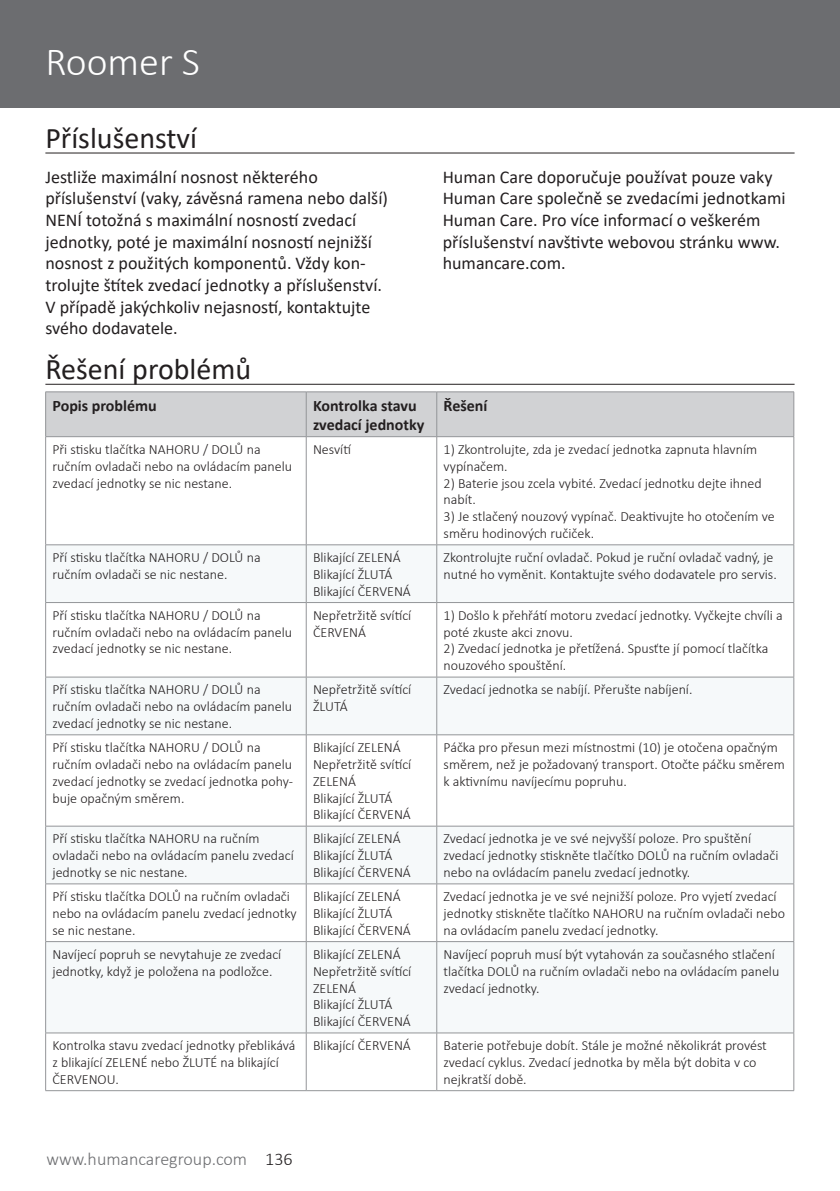
<style>
.page{position:relative;width:840px;height:1191px;background:#fff}
.page>*{position:absolute;margin:0;border:0;box-sizing:border-box;transform-origin:0 0}
.t1{font:300 40px "Calibri";color:#fff}
.t2{font:30px "Calibri";color:#231f20}
.t3{font:18px/21.6px "Calibri";color:#231f20}
.t4{font:300 18px "Calibri";color:#6c6d70}
.t5{font:700 16px/19.2px "Calibri";color:#231f20}
.t6{font:300 14px/16.8px "Calibri";color:#231f20}
.s1{color:#231f20}
</style>
<div class="page">
<div style="left:0;top:0;width:839px;height:108px;background:#6c6d70"></div>
<hr style="left:45px;top:384px;width:749px;height:1px;background:#231f20">
<div style="left:46px;top:392px;width:747px;height:44px;background:#d1d2d4"></div>
<svg style="left:46px;top:545px;width:747px;height:487px;fill:#f6f9fa"></svg>
<hr style="left:45px;top:391px;width:261px;height:1px;background:#939598">
<hr style="left:45px;top:392px;width:1px;height:44px;background:#939598">
<hr style="left:306px;top:391px;width:130px;height:1px;background:#939598">
<hr style="left:306px;top:392px;width:1px;height:44px;background:#939598">
<hr style="left:436px;top:391px;width:357px;height:1px;background:#939598">
<hr style="left:436px;top:392px;width:1px;height:44px;background:#939598">
<hr style="left:793px;top:392px;width:1px;height:44px;background:#939598">
<hr style="left:45px;top:436px;width:261px;height:1px;background:#939598">
<hr style="left:45px;top:437px;width:1px;height:107px;background:#939598">
<hr style="left:306px;top:436px;width:130px;height:1px;background:#939598">
<hr style="left:306px;top:437px;width:1px;height:107px;background:#939598">
<hr style="left:436px;top:436px;width:357px;height:1px;background:#939598">
<hr style="left:436px;top:437px;width:1px;height:107px;background:#939598">
<hr style="left:793px;top:437px;width:1px;height:107px;background:#939598">
<hr style="left:45px;top:544px;width:261px;height:1px;background:#939598">
<hr style="left:45px;top:545px;width:1px;height:57px;background:#939598">
<hr style="left:306px;top:544px;width:130px;height:1px;background:#939598">
<hr style="left:306px;top:545px;width:1px;height:57px;background:#939598">
<hr style="left:436px;top:544px;width:357px;height:1px;background:#939598">
<hr style="left:436px;top:545px;width:1px;height:57px;background:#939598">
<hr style="left:793px;top:545px;width:1px;height:57px;background:#939598">
<hr style="left:45px;top:602px;width:261px;height:1px;background:#939598">
<hr style="left:45px;top:603px;width:1px;height:74px;background:#939598">
<hr style="left:306px;top:602px;width:130px;height:1px;background:#939598">
<hr style="left:306px;top:603px;width:1px;height:74px;background:#939598">
<hr style="left:436px;top:602px;width:357px;height:1px;background:#939598">
<hr style="left:436px;top:603px;width:1px;height:74px;background:#939598">
<hr style="left:793px;top:603px;width:1px;height:74px;background:#939598">
<hr style="left:45px;top:676px;width:261px;height:1px;background:#939598">
<hr style="left:45px;top:677px;width:1px;height:57px;background:#939598">
<hr style="left:306px;top:676px;width:130px;height:1px;background:#939598">
<hr style="left:306px;top:677px;width:1px;height:57px;background:#939598">
<hr style="left:436px;top:676px;width:357px;height:1px;background:#939598">
<hr style="left:436px;top:677px;width:1px;height:57px;background:#939598">
<hr style="left:793px;top:677px;width:1px;height:57px;background:#939598">
<hr style="left:45px;top:734px;width:261px;height:1px;background:#939598">
<hr style="left:45px;top:735px;width:1px;height:91px;background:#939598">
<hr style="left:306px;top:734px;width:130px;height:1px;background:#939598">
<hr style="left:306px;top:735px;width:1px;height:91px;background:#939598">
<hr style="left:436px;top:734px;width:357px;height:1px;background:#939598">
<hr style="left:436px;top:735px;width:1px;height:91px;background:#939598">
<hr style="left:793px;top:735px;width:1px;height:91px;background:#939598">
<hr style="left:45px;top:826px;width:261px;height:1px;background:#939598">
<hr style="left:45px;top:826px;width:1px;height:57px;background:#939598">
<hr style="left:306px;top:826px;width:130px;height:1px;background:#939598">
<hr style="left:306px;top:826px;width:1px;height:57px;background:#939598">
<hr style="left:436px;top:826px;width:357px;height:1px;background:#939598">
<hr style="left:436px;top:826px;width:1px;height:57px;background:#939598">
<hr style="left:793px;top:826px;width:1px;height:57px;background:#939598">
<hr style="left:45px;top:883px;width:261px;height:1px;background:#939598">
<hr style="left:45px;top:884px;width:1px;height:57px;background:#939598">
<hr style="left:306px;top:883px;width:130px;height:1px;background:#939598">
<hr style="left:306px;top:884px;width:1px;height:57px;background:#939598">
<hr style="left:436px;top:883px;width:357px;height:1px;background:#939598">
<hr style="left:436px;top:884px;width:1px;height:57px;background:#939598">
<hr style="left:793px;top:884px;width:1px;height:57px;background:#939598">
<hr style="left:45px;top:941px;width:261px;height:1px;background:#939598">
<hr style="left:45px;top:942px;width:1px;height:90px;background:#939598">
<hr style="left:306px;top:941px;width:130px;height:1px;background:#939598">
<hr style="left:306px;top:942px;width:1px;height:90px;background:#939598">
<hr style="left:436px;top:941px;width:357px;height:1px;background:#939598">
<hr style="left:436px;top:942px;width:1px;height:90px;background:#939598">
<hr style="left:793px;top:942px;width:1px;height:90px;background:#939598">
<hr style="left:45px;top:1032px;width:261px;height:1px;background:#939598">
<hr style="left:45px;top:1033px;width:1px;height:57px;background:#939598">
<hr style="left:306px;top:1032px;width:130px;height:1px;background:#939598">
<hr style="left:306px;top:1033px;width:1px;height:57px;background:#939598">
<hr style="left:436px;top:1032px;width:357px;height:1px;background:#939598">
<hr style="left:436px;top:1033px;width:1px;height:57px;background:#939598">
<hr style="left:793px;top:1033px;width:1px;height:57px;background:#939598">
<hr style="left:45px;top:1090px;width:261px;height:1px;background:#939598">
<hr style="left:306px;top:1090px;width:130px;height:1px;background:#939598">
<hr style="left:436px;top:1090px;width:357px;height:1px;background:#939598">
<hr style="left:45px;top:152px;width:749px;height:1px;background:#231f20">
<h1 class="t1" style="left:45px;top:37px;width:156px">Roomer S</h1>
<h2 class="t2" style="left:45px;top:117px;width:153px">Příslušenství</h2>
<p class="t3" style="left:45px;top:166px;width:344px">Jestliže maximální nosnost některého příslušenství (vaky, závěsná ramena nebo další)<br>NENÍ totožná s maximální nosností zvedací jednotky, poté je maximální nosností nejnižší nosnost z použitých komponentů. Vždy kon&shy;trolujte štítek zvedací jednotky a příslušenství.<br>V případě jakýchkoliv nejasností, kontaktujte svého dodavatele.</p>
<p class="t3" style="left:442px;top:166px;width:344px">Human Care doporučuje používat pouze vaky Human Care společně se zvedacími jednotkami Human Care. Pro více informací o veškerém příslušenství navštivte webovou stránku www. humancare.com.</p>
<h2 class="t2" style="left:45px;top:348px;width:207px">Řešení problémů</h2>
<p class="t5" style="left:52px;top:395px;width:106px">Popis problému</p>
<p class="t5" style="left:313px;top:395px;width:113px">Kontrolka stavu zvedací jednotky</p>
<p class="t5" style="left:443px;top:395px;width:45px">Řešení</p>
<p class="t6" style="left:52px;top:441px;width:241px">Při stisku tlačítka NAHORU / DOLŮ na ručním ovladači nebo na ovládacím panelu zvedací jednotky se nic nestane.</p>
<p class="t6" style="left:313px;top:441px;width:39px">Nesvítí</p>
<p class="t6" style="left:443px;top:441px;width:315px">1) Zkontrolujte, zda je zvedací jednotka zapnuta hlavním vypínačem.</p>
<p class="t6" style="left:443px;top:474px;width:319px">2) Baterie jsou zcela vybité. Zvedací jednotku dejte ihned nabít.</p>
<p class="t6" style="left:443px;top:508px;width:332px">3) Je stlačený nouzový vypínač. Deaktivujte ho otočením ve směru hodinových ručiček.</p>
<p class="t6" style="left:52px;top:549px;width:209px">Pří stisku tlačítka NAHORU / DOLŮ na ručním ovladači se nic nestane.</p>
<p class="t6" style="left:313px;top:549px;width:99px">Blikající ZELENÁ<br>Blikající ŽLUTÁ<br>Blikající ČERVENÁ</p>
<p class="t6" style="left:443px;top:549px;width:334px">Zkontrolujte ruční ovladač. Pokud je ruční ovladač vadný, je nutné ho vyměnit. Kontaktujte svého dodavatele pro servis.</p>
<p class="t6" style="left:52px;top:606px;width:241px">Pří stisku tlačítka NAHORU / DOLŮ na ručním ovladači nebo na ovládacím panelu zvedací jednotky se nic nestane.</p>
<p class="t6" style="left:313px;top:606px;width:100px">Nepřetržitě svítící<br>ČERVENÁ</p>
<p class="t6" style="left:443px;top:606px;width:340px">1) Došlo k přehřátí motoru zvedací jednotky. Vyčkejte chvíli a poté zkuste akci znovu.</p>
<p class="t6" style="left:443px;top:640px;width:326px">2) Zvedací jednotka je přetížená. Spusťte jí pomocí tlačítka nouzového spouštění.</p>
<p class="t6" style="left:52px;top:681px;width:241px">Pří stisku tlačítka NAHORU / DOLŮ na ručním ovladači nebo na ovládacím panelu zvedací jednotky se nic nestane.</p>
<p class="t6" style="left:313px;top:681px;width:100px">Nepřetržitě svítící<br>ŽLUTÁ</p>
<p class="t6" style="left:443px;top:681px;width:250px">Zvedací jednotka se nabíjí. Přerušte nabíjení.</p>
<p class="t6" style="left:52px;top:739px;width:242px">Pří stisku tlačítka NAHORU / DOLŮ na ručním ovladači nebo na ovládacím panelu zvedací jednotky se zvedací jednotka pohy&shy;buje opačným směrem.</p>
<p class="t6" style="left:313px;top:739px;width:100px">Blikající ZELENÁ<br>Nepřetržitě svítící<br>ZELENÁ<br>Blikající ŽLUTÁ<br>Blikající ČERVENÁ</p>
<p class="t6" style="left:443px;top:739px;width:342px">Páčka pro přesun mezi místnostmi (10) je otočena opačným směrem, než je požadovaný transport. Otočte páčku směrem k aktivnímu navíjecímu popruhu.</p>
<p class="t6" style="left:52px;top:830px;width:243px">Pří stisku tlačítka NAHORU na ručním ovladači nebo na ovládacím panelu zvedací jednotky se nic nestane.</p>
<p class="t6" style="left:313px;top:830px;width:99px">Blikající ZELENÁ<br>Blikající ŽLUTÁ<br>Blikající ČERVENÁ</p>
<p class="t6" style="left:443px;top:830px;width:336px">Zvedací jednotka je ve své nejvyšší poloze. Pro spuštění zvedací jednotky stiskněte tlačítko DOLŮ na ručním ovladači nebo na ovládacím panelu zvedací jednotky.</p>
<p class="t6" style="left:52px;top:888px;width:246px">Pří stisku tlačítka DOLŮ na ručním ovladači nebo na ovládacím panelu zvedací jednotky se nic nestane.</p>
<p class="t6" style="left:313px;top:888px;width:99px">Blikající ZELENÁ<br>Blikající ŽLUTÁ<br>Blikající ČERVENÁ</p>
<p class="t6" style="left:443px;top:888px;width:343px">Zvedací jednotka je ve své nejnižší poloze. Pro vyjetí zvedací jednotky stiskněte tlačítko NAHORU na ručním ovladači nebo na ovládacím panelu zvedací jednotky.</p>
<p class="t6" style="left:52px;top:945px;width:230px">Navíjecí popruh se nevytahuje ze zvedací jednotky, když je položena na podložce.</p>
<p class="t6" style="left:313px;top:945px;width:100px">Blikající ZELENÁ<br>Nepřetržitě svítící<br>ZELENÁ<br>Blikající ŽLUTÁ<br>Blikající ČERVENÁ</p>
<p class="t6" style="left:443px;top:945px;width:337px">Navíjecí popruh musí být vytahován za současného stlačení tlačítka DOLŮ na ručním ovladači nebo na ovládacím panelu zvedací jednotky.</p>
<p class="t6" style="left:52px;top:1037px;width:244px">Kontrolka stavu zvedací jednotky přeblikává z blikající ZELENÉ nebo ŽLUTÉ na blikající<br>ČERVENOU.</p>
<p class="t6" style="left:313px;top:1037px;width:99px">Blikající ČERVENÁ</p>
<p class="t6" style="left:443px;top:1037px;width:324px">Baterie potřebuje dobít. Stále je možné několikrát provést zvedací cyklus. Zvedací jednotka by měla být dobita v co nejkratší době.</p>
<p class="t4" style="left:46px;top:1147px;width:247px">www.humancaregroup.com <span class="s1">136</span></p>
</div>
